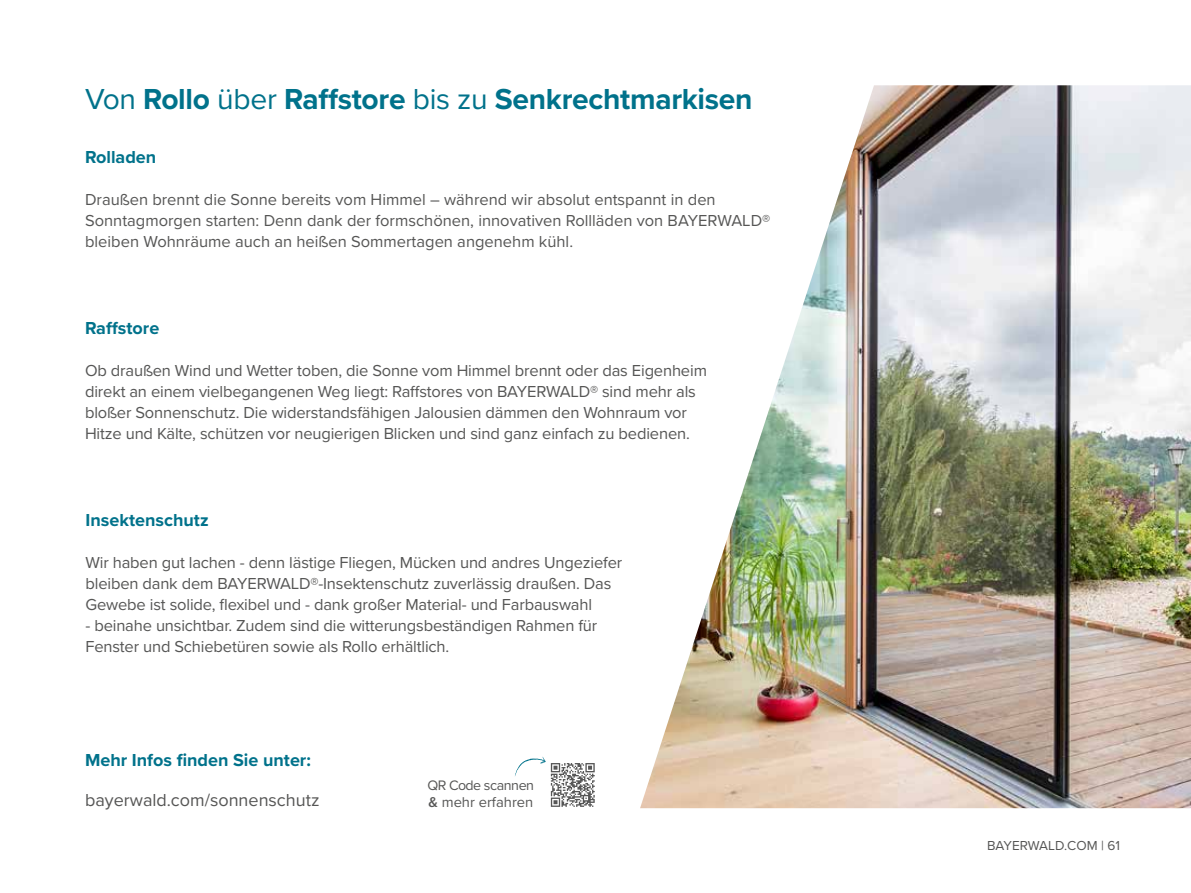
<style>
.page{position:relative;width:1191px;height:893px;background:#fff}
.page>*{position:absolute;margin:0;border:0;box-sizing:border-box;transform-origin:0 0}
.t1{font:700 30px "Proxima Nova";letter-spacing:-.01em;color:#00728b}
.t2{font:700 18px "Proxima Nova";color:#00728b}
.t3{font:18px "Proxima Nova";color:#565655}
.t4{font:16.5px/21px "Proxima Nova";letter-spacing:-.01em;color:#565655}
.t5{font:14.7px "Proxima Nova";color:#565655}
.t6{font:14.25px "Proxima Nova";letter-spacing:-.03em;color:#565655}
.t7{font:13.5px "Proxima Nova";color:#565655}
.s1{font-weight:400}
.s2{font-weight:600}
</style>
<div class="page">
<svg style="left:594px;top:763px;width:1px;height:40px"></svg>
<svg style="left:515px;top:756px;width:79px;height:51px"></svg>
<img style="left:640px;top:85px;width:551px;height:723px">
<h1 class="t1" style="left:85px;top:76px;width:669px"><span class="s1">Von</span> Rollo <span class="s1">über</span> Raffstore <span class="s1">bis zu</span> Senkrechtmarkisen</h1>
<p class="t2" style="left:85px;top:144px;width:73px">Rolladen</p>
<p class="t4" style="left:85px;top:188px;width:686px">Draußen brennt die Sonne bereits vom Himmel – während wir absolut entspannt in den<br>Sonntagmorgen starten: Denn dank der formschönen, innovativen Rollläden von BAYERWALD® bleiben Wohnräume auch an heißen Sommertagen angenehm kühl.</p>
<p class="t2" style="left:85px;top:315px;width:76px">Raffstore</p>
<p class="t4" style="left:85px;top:359px;width:623px">Ob draußen Wind und Wetter toben, die Sonne vom Himmel brennt oder das Eigenheim direkt an einem vielbegangenen Weg liegt: Raffstores von BAYERWALD® sind mehr als bloßer Sonnenschutz. Die widerstandsfähigen Jalousien dämmen den Wohnraum vor Hitze und Kälte, schützen vor neugierigen Blicken und sind ganz einfach zu bedienen.</p>
<p class="t2" style="left:85px;top:507px;width:125px">Insektenschutz</p>
<p class="t4" style="left:85px;top:552px;width:538px">Wir haben gut lachen - denn lästige Fliegen, Mücken und andres Ungeziefer bleiben dank dem BAYERWALD®-Insektenschutz zuverlässig draußen. Das<br>Gewebe ist solide, flexibel und - dank großer Material- und Farbauswahl</p>
<p class="t4" style="left:85px;top:615px;width:513px">- beinahe unsichtbar. Zudem sind die witterungsbeständigen Rahmen für<br>Fenster und Schiebetüren sowie als Rollo erhältlich.</p>
<p class="t2" style="left:85px;top:746px;width:227px">Mehr Infos finden Sie unter:</p>
<p class="t3" style="left:85px;top:786px;width:236px">bayerwald.com/sonnenschutz</p>
<p class="t6" style="left:427px;top:775px;width:108px">QR Code scannen</p>
<p class="t5" style="left:428px;top:791px;width:106px"><span class="s2">&amp;</span> mehr erfahren</p>
<p class="t7" style="left:987px;top:836px;width:134px">BAYERWALD.COM | 61</p>
</div>
